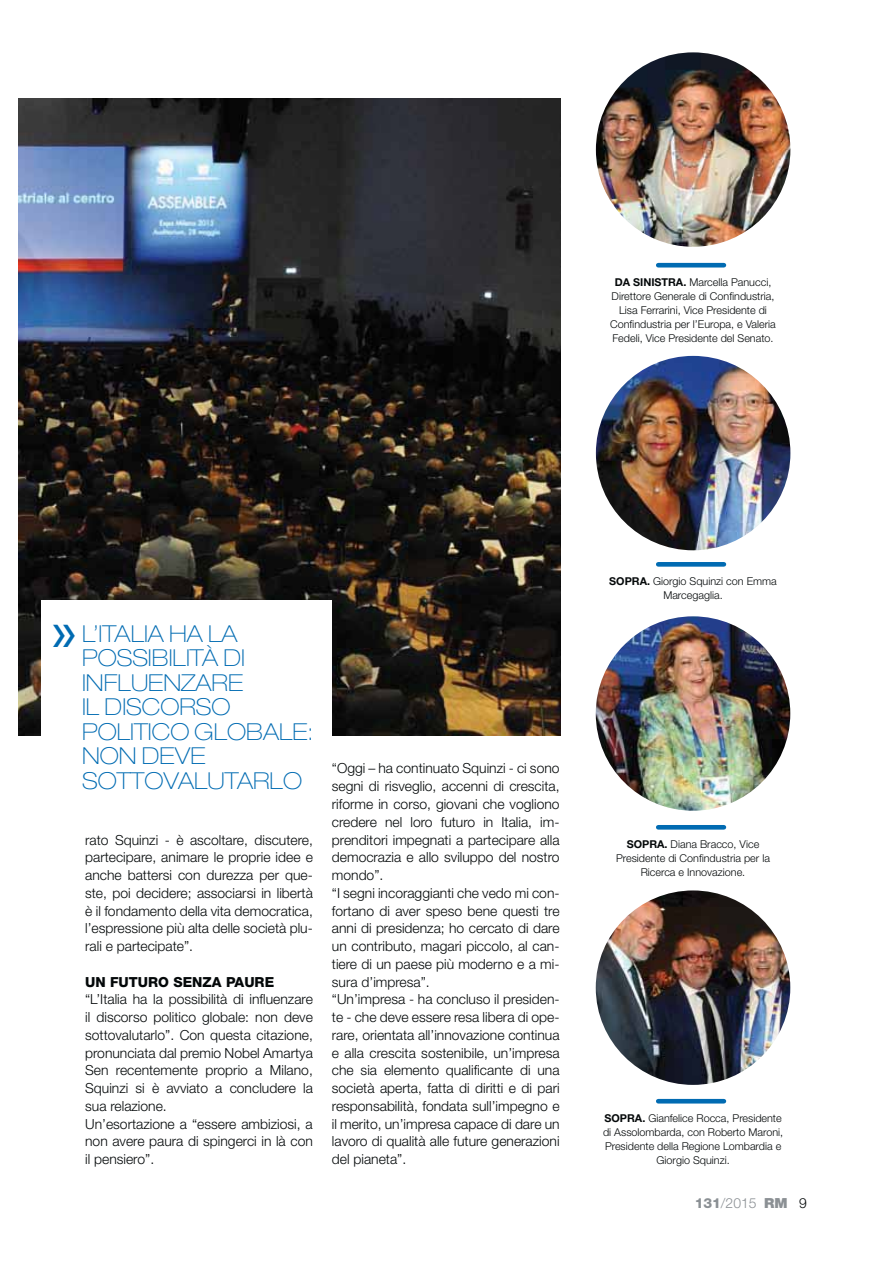
<style>
.page{position:relative;width:893px;height:1263px;background:#fff}
.page>*{position:absolute;margin:0;border:0;box-sizing:border-box;transform-origin:0 0}
.t1{font:49.35px "Gill Sans Std";color:#016bb2}
.t2{font:100 expanded 23.4px/24.6px "Helvetica Neue LT Std";color:#016bb2}
.t3{font:300 13.95px/17.7px "Helvetica Neue LT Std";color:#040809}
.t4{font:800 13.95px "Helvetica Neue LT Std";color:#040809}
.t5{font:300 13.95px "Helvetica Neue LT Std";color:#8b9094}
.t6{font:300 10.8px/14px "Helvetica Neue LT Std";color:#040809;text-align:center}
.s1{font-weight:700}
.s2{font-weight:800}
.s3{font-weight:900}
.s4{color:#040809}
</style>
<div class="page">
<img style="left:19px;top:99px;width:541px;height:636px">
<img style="left:596px;top:356px;width:194px;height:194px;border-radius:50%">
<div style="left:658px;top:562px;width:66px;height:5px;background:#016bb2"></div>
<img style="left:596px;top:52px;width:194px;height:195px;border-radius:50%">
<div style="left:658px;top:263px;width:66px;height:5px;background:#016bb2"></div>
<img style="left:595px;top:616px;width:195px;height:195px;border-radius:50%">
<div style="left:658px;top:825px;width:66px;height:5px;background:#016bb2"></div>
<img style="left:595px;top:890px;width:195px;height:195px;border-radius:50%">
<div style="left:658px;top:1099px;width:66px;height:5px;background:#016bb2"></div>
<div style="left:41px;top:601px;width:291px;height:224px;background:#fff"></div>
<p class="t6" style="left:610px;top:276px;width:167px"><span class="s1">DA SINISTRA.</span> Marcella Panucci, Direttore Generale di Confindustria, Lisa Ferrarini, Vice Presidente di Confindustria per l’Europa, e Valeria Fedeli, Vice Presidente del Senato.</p>
<h1 class="t1" style="left:52px;top:601px;width:26px">»</h1>
<h2 class="t2" style="left:82px;top:621px;width:232px">L’ITALIA HA LA<br>POSSIBILITÀ DI<br>INFLUENZARE<br>IL DISCORSO<br>POLITICO GLOBALE:<br>NON DEVE<br>SOTTOVALUTARLO</h2>
<p class="t3" style="left:85px;top:832px;width:229px;text-align:justify">rato Squinzi - è ascoltare, discutere, partecipare, animare le proprie idee e anche battersi con durezza per que&shy;ste, poi decidere; associarsi in libertà è il fondamento della vita democratica, l’espressione più alta delle società plu&shy;rali e partecipate”.</p>
<p class="t4" style="left:85px;top:977px;width:190px">UN FUTURO SENZA PAURE</p>
<p class="t3" style="left:85px;top:992px;width:229px">“L’Italia ha la possibilità di influenzare il discorso politico globale: non deve sottovalutarlo”. Con questa citazione, pronunciata dal premio Nobel Amartya Sen recentemente proprio a Milano, Squinzi si è avviato a concludere la sua relazione.<br>Un’esortazione a “essere ambiziosi, a non avere paura di spingerci in là con il pensiero”.</p>
<p class="t3" style="left:332px;top:761px;width:229px">“Oggi – ha continuato Squinzi - ci sono segni di risveglio, accenni di crescita, riforme in corso, giovani che vogliono credere nel loro futuro in Italia, im&shy;prenditori impegnati a partecipare alla democrazia e allo sviluppo del nostro mondo”.<br>“I segni incoraggianti che vedo mi con&shy;fortano di aver speso bene questi tre anni di presidenza; ho cercato di dare un contributo, magari piccolo, al can&shy;tiere di un paese più moderno e a mi&shy;sura d’impresa”.<br>“Un’impresa - ha concluso il presiden&shy;te - che deve essere resa libera di ope&shy;rare, orientata all’innovazione continua e alla crescita sostenibile, un’impresa che sia elemento qualificante di una società aperta, fatta di diritti e di pari responsabilità, fondata sull’impegno e il merito, un’impresa capace di dare un lavoro di qualità alle future generazioni del pianeta”.</p>
<p class="t6" style="left:609px;top:576px;width:169px"><span class="s1">SOPRA.</span> Giorgio Squinzi con Emma<br>Marcegaglia.</p>
<p class="t6" style="left:616px;top:839px;width:155px"><span class="s1">SOPRA.</span> Diana Bracco, Vice<br>Presidente di Confindustria per la<br>Ricerca e Innovazione.</p>
<p class="t6" style="left:603px;top:1112px;width:181px"><span class="s1">SOPRA.</span> Gianfelice Rocca, Presidente di Assolombarda, con Roberto Maroni,<br>Presidente della Regione Lombardia e<br>Giorgio Squinzi.</p>
<p class="t5" style="left:694px;top:1199px;width:114px"><span class="s2">131</span>/2015 <span class="s3">RM</span> <span class="s4">9</span></p>
</div>
